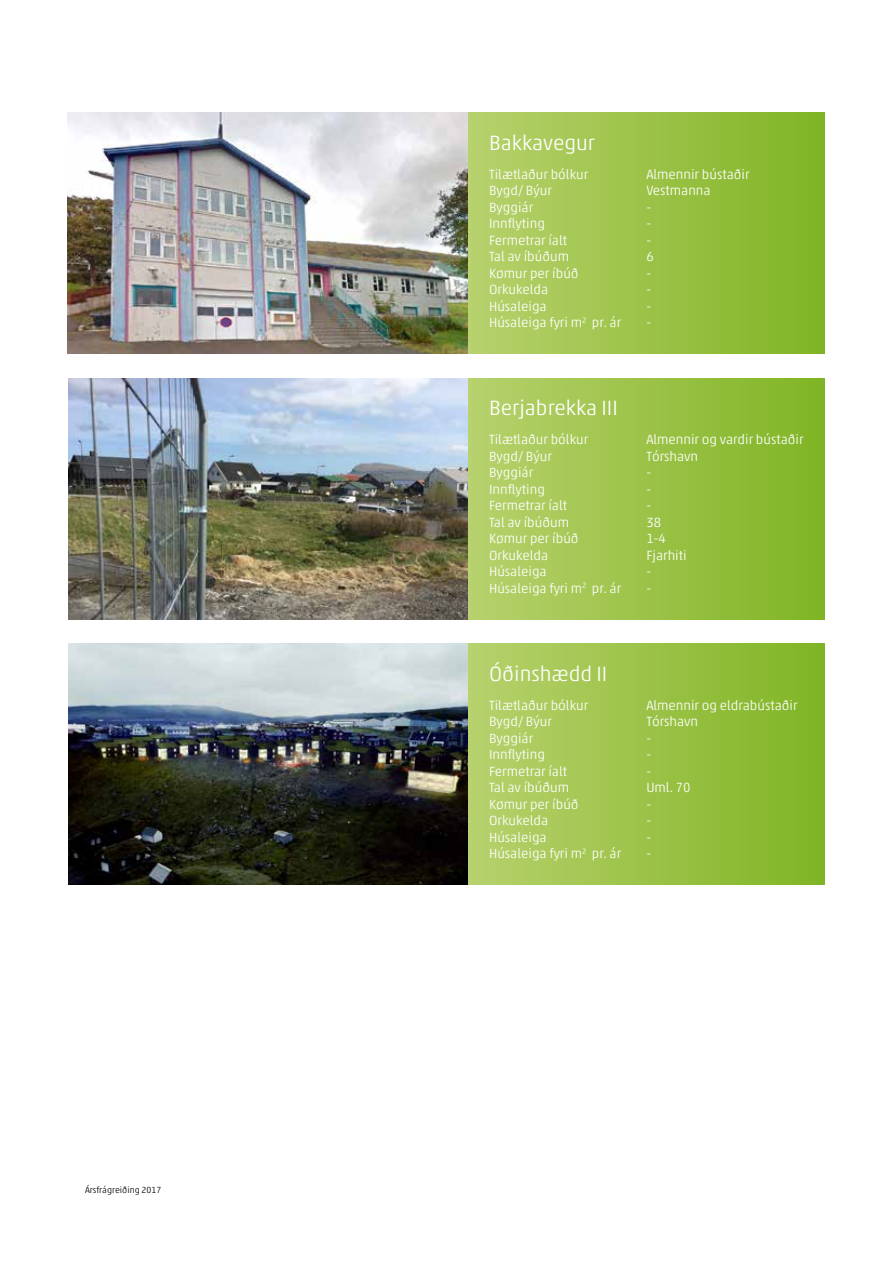
<style>
.page{position:relative;width:893px;height:1263px;background:#fff}
.page>*{position:absolute;margin:0;border:0;box-sizing:border-box;transform-origin:0 0}
.t1{font:300 21px "Akko Pro";color:#fff}
.t2{font:300 13.5px/16.5px "Akko Pro";color:#fff}
.t3{font:300 9px "Akko Pro";color:#000}
</style>
<div class="page">
<div style="left:468px;top:378px;width:357px;height:241px;background:linear-gradient(to right,#b7d16d,#7fb424)"></div>
<img style="left:68px;top:378px;width:400px;height:241px">
<div style="left:468px;top:644px;width:357px;height:241px;background:linear-gradient(to right,#b7d16d,#7fb424)"></div>
<img style="left:68px;top:644px;width:400px;height:241px">
<div style="left:468px;top:113px;width:357px;height:241px;background:linear-gradient(to right,#b7d16d,#7fb424)"></div>
<img style="left:68px;top:113px;width:400px;height:241px">
<p class="t3" style="left:85px;top:1185px;width:78px">Ársfrágreiðing 2017</p>
<h1 class="t1" style="left:489px;top:130px;width:108px">Bakkavegur</h1>
<p class="t2" style="left:489px;top:166px;width:134px">Tilætlaður bólkur<br>Bygd/ Býur<br>Byggiár<br>Innflyting<br>Fermetrar íalt<br>Tal av íbúðum<br>Kømur per íbúð<br>Orkukelda<br>Húsaleiga<br>Húsaleiga fyri m<sup>2</sup> pr. ár</p>
<p class="t2" style="left:646px;top:166px;width:105px">Almennir bústaðir<br>Vestmanna<br>-<br>-<br>-<br>6<br>-<br>-<br>-<br>-</p>
<h1 class="t1" style="left:489px;top:395px;width:130px">Berjabrekka III</h1>
<p class="t2" style="left:489px;top:431px;width:134px">Tilætlaður bólkur<br>Bygd/ Býur<br>Byggiár<br>Innflyting<br>Fermetrar íalt<br>Tal av íbúðum<br>Kømur per íbúð<br>Orkukelda<br>Húsaleiga<br>Húsaleiga fyri m<sup>2</sup> pr. ár</p>
<p class="t2" style="left:646px;top:431px;width:159px">Almennir og vardir bústaðir<br>Tórshavn<br>-<br>-<br>-<br>38<br>1-4<br>Fjarhiti<br>-<br>-</p>
<h1 class="t1" style="left:489px;top:661px;width:120px">Óðinshædd II</h1>
<p class="t2" style="left:489px;top:697px;width:134px">Tilætlaður bólkur<br>Bygd/ Býur<br>Byggiár<br>Innflyting<br>Fermetrar íalt<br>Tal av íbúðum<br>Kømur per íbúð<br>Orkukelda<br>Húsaleiga<br>Húsaleiga fyri m<sup>2</sup> pr. ár</p>
<p class="t2" style="left:646px;top:697px;width:153px">Almennir og eldrabústaðir<br>Tórshavn<br>-<br>-<br>-<br>Uml. 70<br>-<br>-<br>-<br>-</p>
</div>
